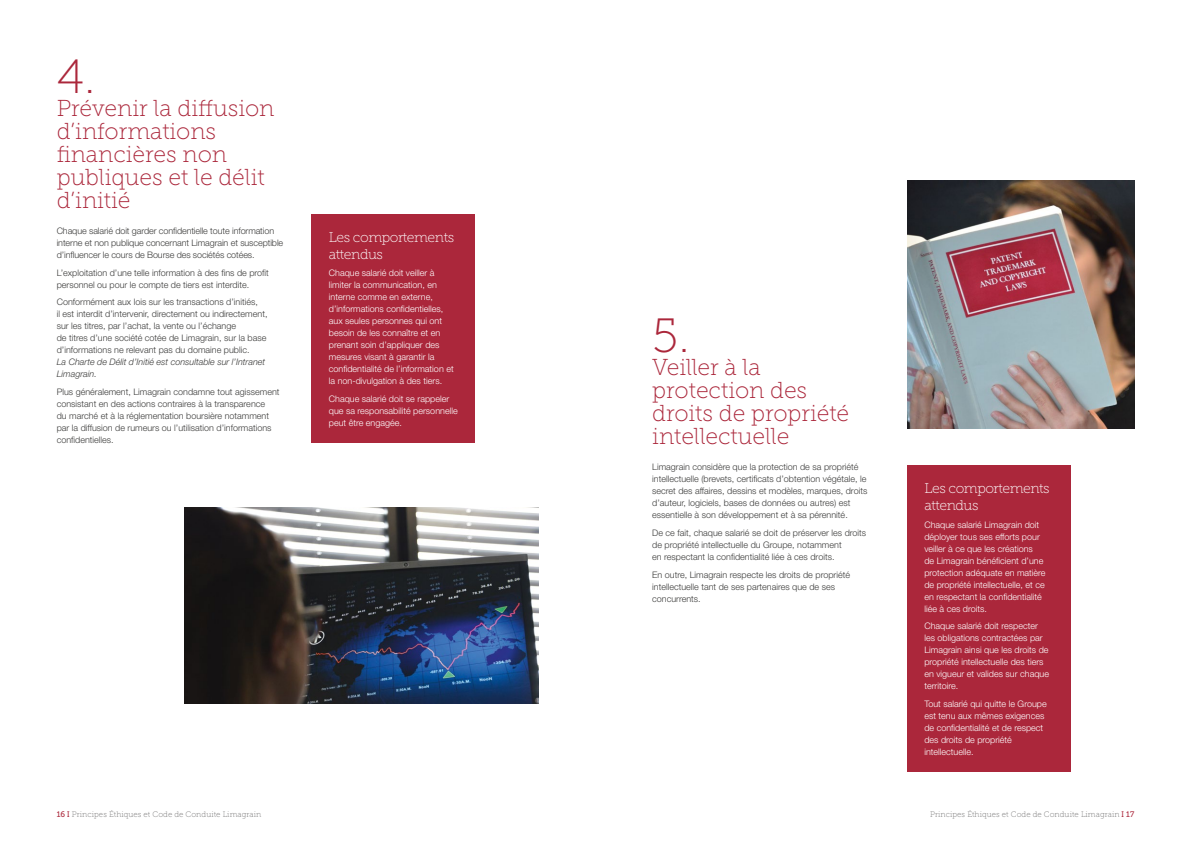
<style>
.page{position:relative;width:1191px;height:842px;background:#fff}
.page>*{position:absolute;margin:0;border:0;box-sizing:border-box;transform-origin:0 0}
.t1{font:48px "Museo Slab 100";color:#ab273b}
.t2{font:23px/23px "Museo Slab 100";color:#ab273b}
.t3{font:14px/17px "Museo Slab 100";letter-spacing:-.03em;color:#fff}
.t4{font:300 9px/12px "Helvetica Neue LT Std";color:#3c3c3b}
.t5{font:300 9px/12px "Helvetica Neue LT Std";color:#fff}
.t6{font:italic 300 9px/12px "Helvetica Neue LT Std";color:#3c3c3b}
.t7{font:8px "Museo Slab 100";letter-spacing:.01em;color:#706f6f}
.s1{font-family:"Museo Slab 500";color:#ab273b}
.s2{font-family:"Museo 500";color:#ab273b}
</style>
<div class="page">
<div style="left:907px;top:465px;width:163px;height:307px;background:#ab273b"></div>
<img style="left:907px;top:180px;width:227px;height:248px">
<div style="left:312px;top:214px;width:163px;height:229px;background:#ab273b"></div>
<img style="left:184px;top:508px;width:355px;height:195px">
<h1 class="t1" style="left:57px;top:50px;width:40px">4.</h1>
<h2 class="t2" style="left:57px;top:96px;width:219px">Prévenir la diffusion d’informations financières non publiques et le délit d’initié</h2>
<p class="t4" style="left:57px;top:224px;width:228px">Chaque salarié doit garder confidentielle toute information interne et non publique concernant Limagrain et susceptible d’influencer le cours de Bourse des sociétés cotées.</p>
<p class="t4" style="left:57px;top:266px;width:214px">L’exploitation d’une telle information à des fins de profit personnel ou pour le compte de tiers est interdite.</p>
<p class="t4" style="left:57px;top:296px;width:212px">Conformément aux lois sur les transactions d’initiés,<br>il est interdit d’intervenir, directement ou indirectement, sur les titres, par l’achat, la vente ou l’échange<br>de titres d’une société cotée de Limagrain, sur la base d’informations ne relevant pas du domaine public.</p>
<p class="t6" style="left:57px;top:356px;width:210px">La Charte de Délit d’Initié est consultable sur l’Intranet<br>Limagrain.</p>
<p class="t4" style="left:57px;top:385px;width:224px">Plus généralement, Limagrain condamne tout agissement consistant en des actions contraires à la transparence<br>du marché et à la réglementation boursière notamment par la diffusion de rumeurs ou l’utilisation d’informations confidentielles.</p>
<h3 class="t3" style="left:329px;top:228px;width:127px">Les comportements attendus</h3>
<p class="t5" style="left:329px;top:267px;width:126px">Chaque salarié doit veiller à limiter la communication, en interne comme en externe, d’informations confidentielles, aux seules personnes qui ont besoin de les connaître et en prenant soin d’appliquer des mesures visant à garantir la confidentialité de l’information et la non-divulgation à des tiers.</p>
<p class="t5" style="left:329px;top:392px;width:130px">Chaque salarié doit se rappeler que sa responsabilité personnelle peut être engagée.</p>
<h1 class="t1" style="left:652px;top:310px;width:39px">5.</h1>
<h2 class="t2" style="left:652px;top:356px;width:198px">Veiller à la protection des droits de propriété intellectuelle</h2>
<p class="t4" style="left:652px;top:461px;width:217px">Limagrain considère que la protection de sa propriété intellectuelle (brevets, certificats d’obtention végétale, le secret des affaires, dessins et modèles, marques, droits d’auteur, logiciels, bases de données ou autres) est essentielle à son développement et à sa pérennité.</p>
<p class="t4" style="left:652px;top:527px;width:215px">De ce fait, chaque salarié se doit de préserver les droits de propriété intellectuelle du Groupe, notamment<br>en respectant la confidentialité liée à ces droits.</p>
<p class="t4" style="left:652px;top:568px;width:199px">En outre, Limagrain respecte les droits de propriété intellectuelle tant de ses partenaires que de ses concurrents.</p>
<h3 class="t3" style="left:924px;top:480px;width:127px">Les comportements attendus</h3>
<p class="t5" style="left:924px;top:518px;width:123px">Chaque salarié Limagrain doit déployer tous ses efforts pour veiller à ce que les créations<br>de Limagrain bénéficient d’une protection adéquate en matière de propriété intellectuelle, et ce en respectant la confidentialité liée à ces droits.</p>
<p class="t5" style="left:924px;top:620px;width:126px">Chaque salarié doit respecter les obligations contractées par<br>Limagrain ainsi que les droits de propriété intellectuelle des tiers en vigueur et valides sur chaque territoire.</p>
<p class="t5" style="left:924px;top:698px;width:124px">Tout salarié qui quitte le Groupe est tenu aux mêmes exigences de confidentialité et de respect des droits de propriété intellectuelle.</p>
<p class="t7" style="left:57px;top:809px;width:206px"><span class="s1">16</span> <span class="s2">I</span> Principes Éthiques et Code de Conduite Limagrain</p>
<p class="t7" style="left:930px;top:809px;width:206px">Principes Éthiques et Code de Conduite Limagrain <span class="s2">I</span> <span class="s1">17</span></p>
</div>
